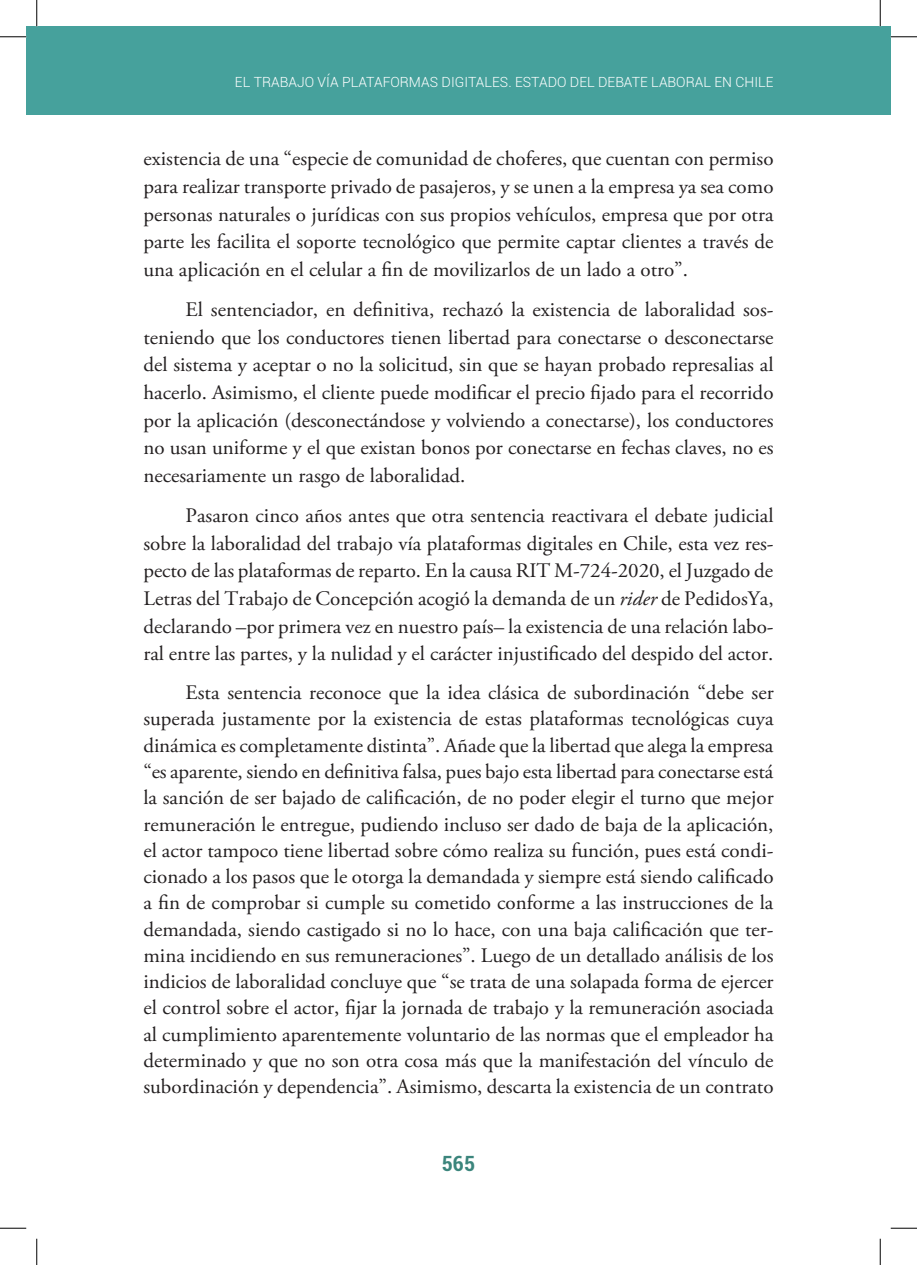
<style>
.page{position:relative;width:917px;height:1265px;background:#fff}
.page>*{position:absolute;margin:0;border:0;box-sizing:border-box;transform-origin:0 0}
.t1{font:700 condensed 21px "Roboto";color:#3b857c}
.t2{font:20.65px/27.7px "Adobe Garamond Pro";color:#231f20;text-align:justify}
.t3{font:300 14px "Roboto";color:#fff}
.s1{font-style:italic}
</style>
<div class="page">
<div style="left:27px;top:27px;width:863px;height:88px;background:#46a19c"></div>
<svg style="left:0;top:36px;width:26px;height:1px"></svg>
<svg style="left:891px;top:36px;width:26px;height:1px"></svg>
<svg style="left:0;top:1227px;width:26px;height:1px"></svg>
<svg style="left:891px;top:1227px;width:26px;height:1px"></svg>
<svg style="left:36px;top:0;width:1px;height:26px"></svg>
<svg style="left:36px;top:1238px;width:1px;height:26px"></svg>
<svg style="left:880px;top:0;width:1px;height:26px"></svg>
<svg style="left:880px;top:1238px;width:1px;height:26px"></svg>
<p class="t3" style="left:235px;top:72px;width:540px">EL TRABAJO VÍA PLATAFORMAS DIGITALES. ESTADO DEL DEBATE LABORAL EN CHILE</p>
<p class="t2" style="left:143px;top:145px;width:632px">existencia de una “especie de comunidad de choferes, que cuentan con permiso para realizar transporte privado de pasajeros, y se unen a la empresa ya sea como personas naturales o jurídicas con sus propios vehículos, empresa que por otra parte les facilita el soporte tecnológico que permite captar clientes a través de una aplicación en el celular a fin de movilizarlos de un lado a otro”.</p>
<p class="t2" style="left:143px;top:296px;width:632px;text-indent:42px">El sentenciador, en definitiva, rechazó la existencia de laboralidad sos&shy;teniendo que los conductores tienen libertad para conectarse o desconectarse del sistema y aceptar o no la solicitud, sin que se hayan probado represalias al hacerlo. Asimismo, el cliente puede modificar el precio fijado para el recorrido por la aplicación (desconectándose y volviendo a conectarse), los conductores no usan uniforme y el que existan bonos por conectarse en fechas claves, no es necesariamente un rasgo de laboralidad.</p>
<p class="t2" style="left:143px;top:502px;width:632px;text-indent:42px">Pasaron cinco años antes que otra sentencia reactivara el debate judicial sobre la laboralidad del trabajo vía plataformas digitales en Chile, esta vez res&shy;pecto de las plataformas de reparto. En la causa RIT M-724-2020, el Juzgado de Letras del Trabajo de Concepción acogió la demanda de un <span class="s1">rider</span> de PedidosYa, declarando –por primera vez en nuestro país– la existencia de una relación labo&shy;ral entre las partes, y la nulidad y el carácter injustificado del despido del actor.</p>
<p class="t2" style="left:143px;top:680px;width:632px;line-height:26.2px;text-indent:42px">Esta sentencia reconoce que la idea clásica de subordinación “debe ser superada justamente por la existencia de estas plataformas tecnológicas cuya dinámica es completamente distinta”. Añade que la libertad que alega la empresa “es aparente, siendo en definitiva falsa, pues bajo esta libertad para conectarse está la sanción de ser bajado de calificación, de no poder elegir el turno que mejor remuneración le entregue, pudiendo incluso ser dado de baja de la aplicación, el actor tampoco tiene libertad sobre cómo realiza su función, pues está condi&shy;cionado a los pasos que le otorga la demandada y siempre está siendo calificado a fin de comprobar si cumple su cometido conforme a las instrucciones de la demandada, siendo castigado si no lo hace, con una baja calificación que ter&shy;mina incidiendo en sus remuneraciones”. Luego de un detallado análisis de los indicios de laboralidad concluye que “se trata de una solapada forma de ejercer el control sobre el actor, fijar la jornada de trabajo y la remuneración asociada al cumplimiento aparentemente voluntario de las normas que el empleador ha determinado y que no son otra cosa más que la manifestación del vínculo de subordinación y dependencia”. Asimismo, descarta la existencia de un contrato</p>
<p class="t1" style="left:442px;top:1148px;width:35px">565</p>
</div>
